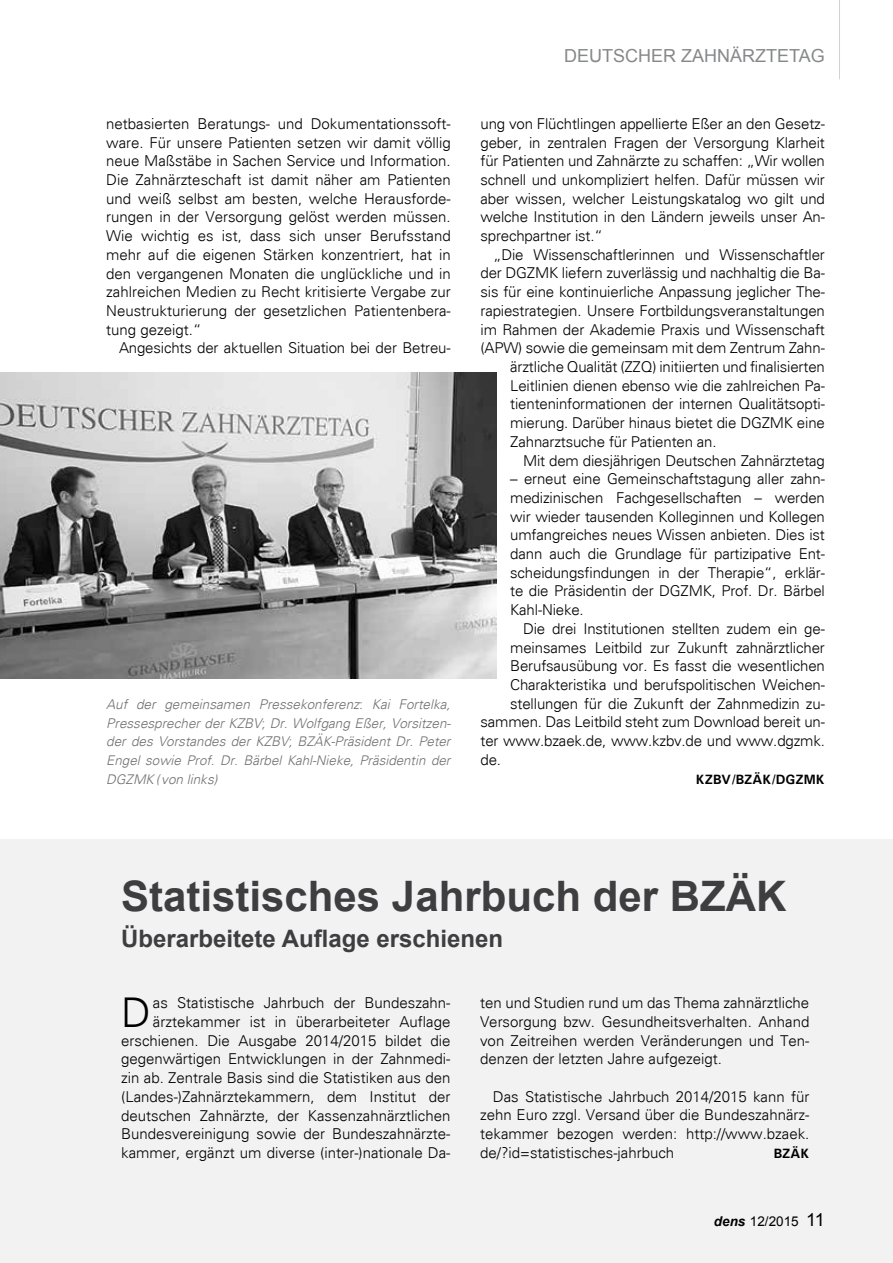
<style>
.page{position:relative;width:893px;height:1263px;background:#fff}
.page>*{position:absolute;margin:0;border:0;box-sizing:border-box;transform-origin:0 0}
.t1{font:700 42px "Arial";color:#3e3d40}
.t2{font:300 41.1px "Univers";color:#000}
.t3{font:700 24px "Arial";color:#3e3d40}
.t4{font:18px "Arial";color:#87888a}
.t5{font:300 15px/18.8px "Univers";letter-spacing:-.01em;color:#000;text-align:justify}
.t6{font:italic 300 13.5px/18.8px "Univers";color:#707172;text-align:justify}
.t7{font:700 13.5px "Univers";color:#000}
.t8{font:13.5px "Arial";color:#000}
.t9{font:italic 300 13.35px "Univers";color:#707172}
.s1{font-size:13.35px}
.s2{font-weight:700;font-style:italic}
.s3{font-size:18px}
</style>
<div class="page">
<hr style="left:839px;top:0;width:1px;height:79px;background:#d1d2d4">
<div style="left:0;top:840px;width:893px;height:423px;background:#f2f2f2"></div>
<img style="left:0;top:372px;width:496px;height:306px">
<p class="t5" style="left:106px;top:114px;width:346px">netbasierten Beratungs- und Dokumentationssoft&shy;ware. Für unsere Patienten setzen wir damit völlig neue Maßstäbe in Sachen Service und Information.<br>Die Zahnärzteschaft ist damit näher am Patienten und weiß selbst am besten, welche Herausforde&shy;rungen in der Versorgung gelöst werden müssen.<br>Wie wichtig es ist, dass sich unser Berufsstand mehr auf die eigenen Stärken konzentriert, hat in den vergangenen Monaten die unglückliche und in zahlreichen Medien zu Recht kritisierte Vergabe zur Neustrukturierung der gesetzlichen Patientenbera&shy;tung gezeigt.“</p>
<p class="t5" style="left:119px;top:339px;width:333px">Angesichts der aktuellen Situation bei der Betreu-</p>
<p class="t6" style="left:106px;top:695px;width:346px">Auf der gemeinsamen Pressekonferenz: Kai Fortelka, Pressesprecher der KZBV; Dr. Wolfgang Eßer, Vorsitzen&shy;der des Vorstandes der KZBV; <span class="s1">BZÄK-Präsident Dr. Peter</span></p>
<p class="t9" style="left:106px;top:752px;width:346px">Engel sowie Prof. Dr. Bärbel Kahl-Nieke, Präsidentin der</p>
<p class="t6" style="left:106px;top:769px;width:113px"><span class="s1">DGZMK (</span>von links)</p>
<p class="t4" style="left:564px;top:44px;width:262px">DEUTSCHER ZAHNÄRZTETAG</p>
<p class="t5" style="left:480px;top:114px;width:346px">ung von Flüchtlingen appellierte Eßer an den Gesetz&shy;geber, in zentralen Fragen der Versorgung Klarheit für Patienten und Zahnärzte zu schaffen: „Wir wollen schnell und unkompliziert helfen. Dafür müssen wir aber wissen, welcher Leistungskatalog wo gilt und welche Institution in den Ländern jeweils unser An&shy;sprechpartner ist.“</p>
<p class="t5" style="left:493px;top:245px;width:333px">„Die Wissenschaftlerinnen und Wissenschaftler</p>
<p class="t5" style="left:480px;top:264px;width:346px">der DGZMK liefern zuverlässig und nachhaltig die Ba-</p>
<p class="t5" style="left:480px;top:282px;width:346px">sis für eine kontinuierliche Anpassung jeglicher The-</p>
<p class="t5" style="left:480px;top:301px;width:346px">rapiestrategien. Unsere Fortbildungsveranstaltungen</p>
<p class="t5" style="left:480px;top:320px;width:346px">im Rahmen der Akademie Praxis und Wissenschaft</p>
<p class="t5" style="left:480px;top:339px;width:346px">(APW) sowie die gemeinsam mit dem Zentrum Zahn-</p>
<p class="t5" style="left:510px;top:357px;width:316px">ärztliche Qualität (ZZQ) initiierten und finalisierten</p>
<p class="t5" style="left:510px;top:376px;width:316px">Leitlinien dienen ebenso wie die zahlreichen Pa-</p>
<p class="t5" style="left:510px;top:395px;width:316px">tienteninformationen der internen Qualitätsopti-</p>
<p class="t5" style="left:510px;top:413px;width:316px">mierung. Darüber hinaus bietet die DGZMK eine</p>
<p class="t5" style="left:510px;top:432px;width:208px">Zahnarztsuche für Patienten an.</p>
<p class="t5" style="left:523px;top:451px;width:303px">Mit dem diesjährigen Deutschen Zahnärztetag</p>
<p class="t5" style="left:510px;top:469px;width:316px">– erneut eine Gemeinschaftstagung aller zahn&shy;medizinischen Fachgesellschaften – werden wir wieder tausenden Kolleginnen und Kollegen umfangreiches neues Wissen anbieten. Dies ist dann auch die Grundlage für partizipative Ent&shy;scheidungsfindungen in der Therapie“, erklär&shy;te die Präsidentin der DGZMK, Prof. Dr. Bärbel Kahl-Nieke.</p>
<p class="t5" style="left:523px;top:619px;width:303px">Die drei Institutionen stellten zudem ein ge-</p>
<p class="t5" style="left:510px;top:638px;width:316px">meinsames Leitbild zur Zukunft zahnärztlicher</p>
<p class="t5" style="left:510px;top:657px;width:316px">Berufsausübung vor. Es fasst die wesentlichen</p>
<p class="t5" style="left:510px;top:675px;width:316px">Charakteristika und berufspolitischen Weichen-</p>
<p class="t5" style="left:510px;top:694px;width:316px">stellungen für die Zukunft der Zahnmedizin zu-</p>
<p class="t5" style="left:480px;top:713px;width:346px">sammen. Das Leitbild steht zum Download bereit un-</p>
<p class="t5" style="left:480px;top:731px;width:346px">ter www.bzaek.de, www.kzbv.de und www.dgzmk.</p>
<p class="t5" style="left:480px;top:750px;width:22px">de.</p>
<p class="t7" style="left:696px;top:771px;width:130px">KZBV/BZÄK/DGZMK</p>
<h1 class="t1" style="left:121px;top:868px;width:667px">Statistisches Jahrbuch der BZÄK</h1>
<h3 class="t3" style="left:121px;top:922px;width:383px">Überarbeitete Auflage erschienen</h3>
<h2 class="t2" style="left:121px;top:988px;width:31px">D</h2>
<p class="t5" style="left:121px;top:993px;width:331px;text-align:right">as Statistische Jahrbuch der Bundeszahn&shy;ärztekammer ist in überarbeiteter Auflage erschienen. Die Ausgabe 2014/2015 bildet die gegenwärtigen Entwicklungen in der Zahnmedi&shy;zin ab. Zentrale Basis sind die Statistiken aus den (Landes-)Zahnärztekammern, dem Institut der deutschen Zahnärzte, der Kassenzahnärztlichen Bundesvereinigung sowie der Bundeszahnärzte&shy;kammer, ergänzt um diverse (inter-)nationale Da-</p>
<p class="t5" style="left:480px;top:993px;width:331px">ten und Studien rund um das Thema zahnärztliche Versorgung bzw. Gesundheitsverhalten. Anhand von Zeitreihen werden Veränderungen und Ten&shy;denzen der letzten Jahre aufgezeigt.</p>
<p class="t5" style="left:480px;top:1087px;width:331px;text-indent:13px">Das Statistische Jahrbuch 2014/2015 kann für zehn Euro zzgl. Versand über die Bundeszahnärz&shy;tekammer bezogen werden: http://www.bzaek. de/?id=statistisches-jahrbuch</p>
<p class="t7" style="left:774px;top:1145px;width:37px">BZÄK</p>
<p class="t8" style="left:714px;top:1212px;width:112px"><span class="s2">dens</span> 12/2015 <span class="s3">11</span></p>
</div>
